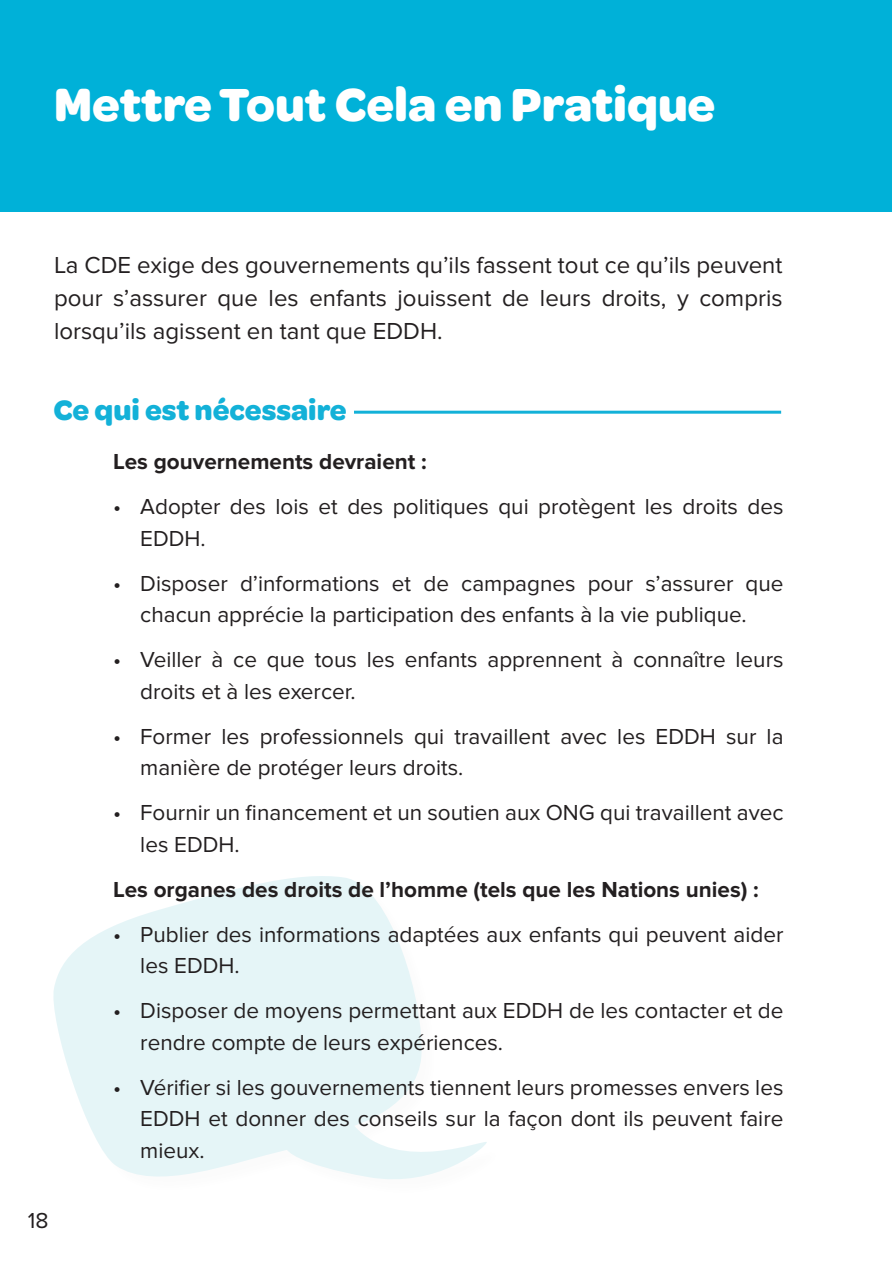
<style>
.page{position:relative;width:893px;height:1263px;background:#fff}
.page>*{position:absolute;margin:0;border:0;box-sizing:border-box;transform-origin:0 0}
.Heading_1{font:700 49.5px "Omnes";color:#fff}
.Box_Heading{font:700 30px "Omnes";color:#13b1d8}
.t1{font:24px/33px "Proxima Nova";color:#231f20;text-align:justify}
.t2{font:22.5px/31.5px "Proxima Nova";color:#231f20}
.t3{font:700 22.5px "Proxima Nova";color:#231f20}
</style>
<div class="page">
<svg style="left:53px;top:876px;width:434px;height:303px;fill:#e5f5f7"></svg>
<div style="left:0;top:0;width:891px;height:211px;background:#00b1d8"></div>
<hr style="left:54px;top:411px;width:727px;height:3px;background:#13b1d8">
<div style="left:53px;top:391px;width:301px;height:38px;background:#fff"></div>
<p class="Heading_1" style="left:54px;top:70px;width:663px">Mettre Tout Cela en Pratique</p>
<p class="t1" style="left:54px;top:249px;width:730px">La CDE exige des gouvernements qu’ils fassent tout ce qu’ils peuvent pour s’assurer que les enfants jouissent de leurs droits, y compris lorsqu’ils agissent en tant que EDDH.</p>
<p class="Box_Heading" style="left:53px;top:389px;width:295px">Ce qui est nécessaire</p>
<p class="t2" style="left:28px;top:1205px;width:22px">18</p>
<p class="t3" style="left:113px;top:449px;width:315px">Les gouvernements devraient :</p>
<p class="t2" style="left:140px;top:491px;width:645px;text-indent:-27px">• Adopter des lois et des politiques qui protègent les droits des<br>EDDH.</p>
<p class="t2" style="left:113px;top:568px;width:672px;text-align:center">• Disposer d’informations et de campagnes pour s’assurer que chacun apprécie la participation des enfants à la vie publique.</p>
<p class="t2" style="left:140px;top:644px;width:645px;text-indent:-27px">• Veiller à ce que tous les enfants apprennent à connaître leurs droits et à les exercer.</p>
<p class="t2" style="left:140px;top:721px;width:645px;text-indent:-27px">• Former les professionnels qui travaillent avec les EDDH sur la manière de protéger leurs droits.</p>
<p class="t2" style="left:140px;top:797px;width:645px;text-indent:-27px">• Fournir un financement et un soutien aux ONG qui travaillent avec les EDDH.</p>
<p class="t3" style="left:113px;top:876px;width:647px">Les organes des droits de l’homme (tels que les Nations unies) :</p>
<p class="t2" style="left:140px;top:919px;width:645px;text-indent:-27px">• Publier des informations adaptées aux enfants qui peuvent aider les EDDH.</p>
<p class="t2" style="left:140px;top:995px;width:645px;text-indent:-27px">• Disposer de moyens permettant aux EDDH de les contacter et de rendre compte de leurs expériences.</p>
<p class="t2" style="left:140px;top:1072px;width:645px;text-align:justify;text-indent:-27px">• Vérifier si les gouvernements tiennent leurs promesses envers les EDDH et donner des conseils sur la façon dont ils peuvent faire mieux.</p>
</div>
